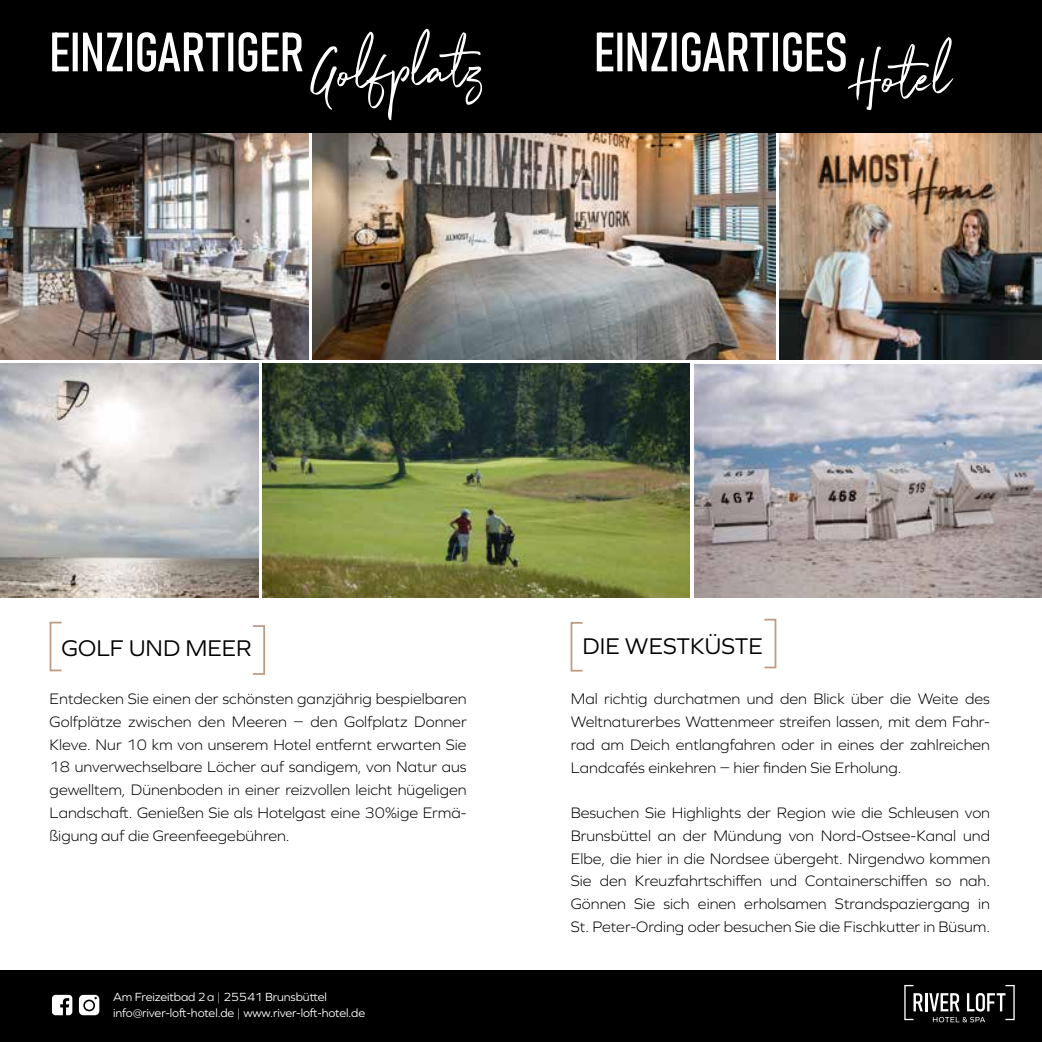
<style>
.page{position:relative;width:1042px;height:1042px;background:#fff}
.page>*{position:absolute;margin:0;border:0;box-sizing:border-box;transform-origin:0 0}
.t1{font:23.62px "Graphie";color:#000}
.t2{font:300 15.75px/22.8px "Graphie";color:#000;text-align:justify}
.t3{font:12.25px/15.8px "Graphie";letter-spacing:-.01em;color:#fff}
.s1{font-weight:300}
</style>
<div class="page">
<img style="left:0;top:133px;width:308px;height:227px">
<img style="left:313px;top:133px;width:462px;height:227px">
<img style="left:779px;top:133px;width:263px;height:227px">
<div style="left:0;top:970px;width:1042px;height:72px;background:#000"></div>
<svg style="left:904px;top:985px;width:110px;height:37px"></svg>
<svg style="left:52px;top:995px;width:20px;height:20px"></svg>
<div style="left:79px;top:995px;width:20px;height:20px;background:#fff;border-radius:4px"></div>
<div style="left:83px;top:999px;width:12px;height:12px;border:2px solid #000;border-radius:50%"></div>
<div style="left:0;top:0;width:1042px;height:133px;background:#000"></div>
<svg style="left:310px;top:29px;width:172px;height:91px"></svg>
<svg style="left:52px;top:32px;width:251px;height:40px"></svg>
<svg style="left:597px;top:32px;width:356px;height:78px"></svg>
<div style="left:50px;top:622px;width:12px;height:49px;border:2px solid #be9a82"></div>
<div style="left:570px;top:622px;width:13px;height:49px;border:2px solid #be9a82"></div>
<div style="left:252px;top:625px;width:13px;height:50px;border:2px solid #be9a82"></div>
<div style="left:763px;top:619px;width:13px;height:49px;border:2px solid #be9a82"></div>
<img style="left:263px;top:364px;width:426px;height:234px">
<img style="left:0;top:364px;width:258px;height:234px">
<img style="left:694px;top:364px;width:348px;height:234px">
<h1 class="t1" style="left:62px;top:635px;width:192px">GOLF UND MEER</h1>
<h1 class="t1" style="left:582px;top:632px;width:182px">DIE WESTKÜSTE</h1>
<p class="t2" style="left:50px;top:687px;width:418px">Entdecken Sie einen der schönsten ganzjährig bespielbaren Golfplätze zwischen den Meeren ‒ den Golfplatz Donner Kleve. Nur 10 km von unserem Hotel entfernt erwarten Sie 18 unverwechselbare Löcher auf sandigem, von Natur aus gewelltem, Dünenboden in einer reizvollen leicht hügeligen Landschaft. Genießen Sie als Hotelgast eine 30%ige Ermä&shy;ßigung auf die Greenfeegebühren.</p>
<p class="t2" style="left:571px;top:687px;width:421px">Mal richtig durchatmen und den Blick über die Weite des Weltnaturerbes Wattenmeer streifen lassen, mit dem Fahr&shy;rad am Deich entlangfahren oder in eines der zahlreichen Landcafés einkehren ‒ hier finden Sie Erholung.</p>
<p class="t2" style="left:571px;top:801px;width:421px">Besuchen Sie Highlights der Region wie die Schleusen von Brunsbüttel an der Mündung von Nord-Ostsee-Kanal und Elbe, die hier in die Nordsee übergeht. Nirgendwo kommen Sie den Kreuzfahrtschiffen und Containerschiffen so nah.<br>Gönnen Sie sich einen erholsamen Strandspaziergang in St. Peter-Ording oder besuchen Sie die Fischkutter in Büsum.</p>
<p class="t3" style="left:113px;top:989px;width:254px">Am Freizeitbad 2a <span class="s1">|</span> 25541 Brunsbüttel info@river-loft-hotel.de <span class="s1">|</span> www.river-loft-hotel.de</p>
</div>
